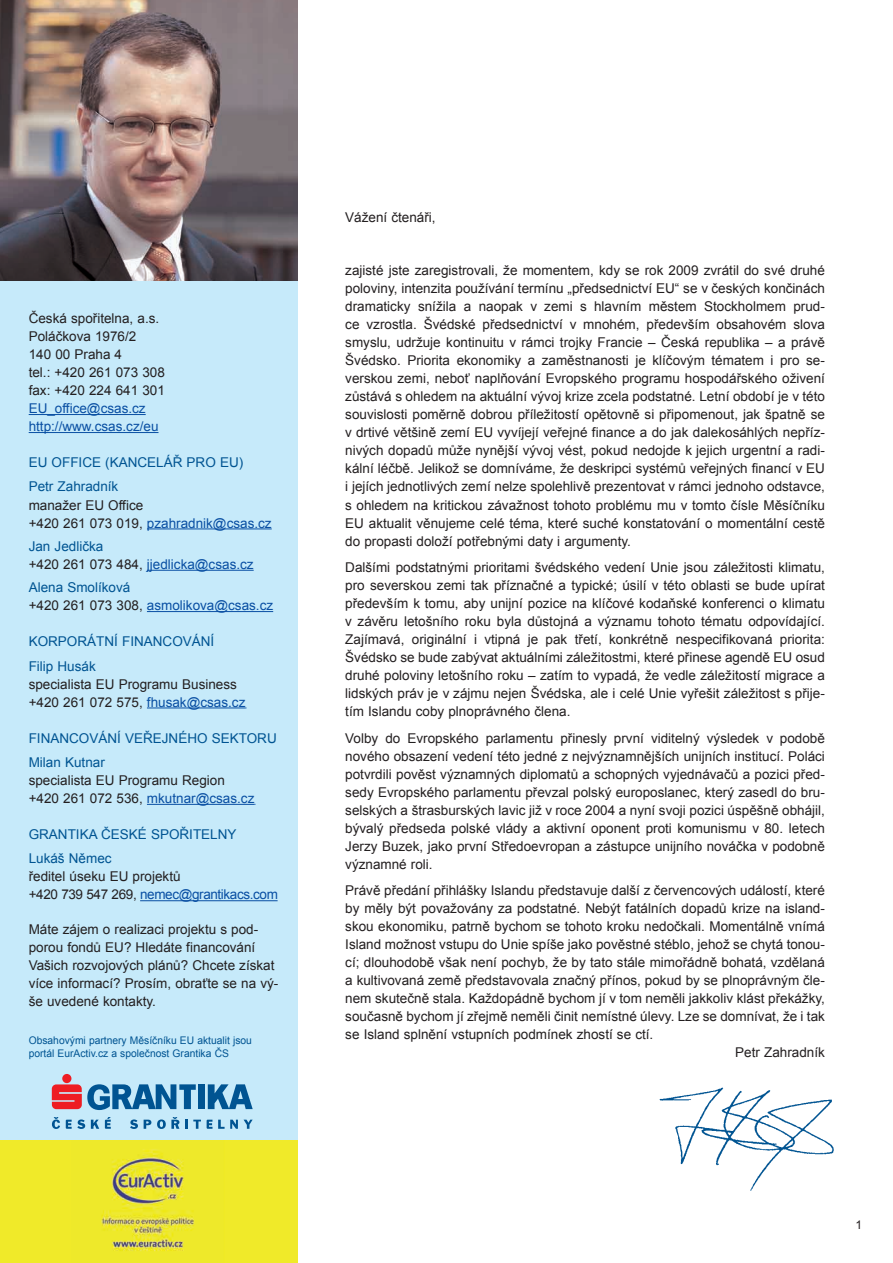
<style>
.page{position:relative;width:893px;height:1263px;background:#fff}
.page>*{position:absolute;margin:0;border:0;box-sizing:border-box;transform-origin:0 0}
.t1{font:13.5px/18px "Arial";color:#231f20}
.t2{font:13.5px/24.5px "Arial";color:#005492}
.t3{font:13.5px/18px "Arial";color:#094fa3}
.t4{font:13.5px/18px "Arial";letter-spacing:-.03em;color:#231f20}
.t5{font:12px "Arial";color:#231f20}
.t6{font:10.5px/13.5px "Arial";color:#005492}
.s1{color:#094fa3}
.s2{color:#005492}
.s3{color:#231f20}
</style>
<div class="page">
<div style="left:0;top:0;width:298px;height:1263px;background:#c6eafa"></div>
<hr style="left:29px;top:414px;width:117px;height:1px;background:#094fa3">
<hr style="left:29px;top:432px;width:129px;height:1px;background:#094fa3">
<hr style="left:147px;top:528px;width:125px;height:1px;background:#094fa3">
<hr style="left:147px;top:570px;width:107px;height:1px;background:#094fa3">
<hr style="left:147px;top:611px;width:126px;height:1px;background:#094fa3">
<hr style="left:147px;top:707px;width:98px;height:1px;background:#094fa3">
<hr style="left:147px;top:804px;width:107px;height:1px;background:#094fa3">
<hr style="left:140px;top:900px;width:138px;height:1px;background:#094fa3">
<img style="left:659px;top:1087px;width:175px;height:104px">
<img style="left:0;top:0;width:298px;height:281px">
<div style="left:0;top:1141px;width:298px;height:122px;background:#f0ea29"></div>
<img style="left:101px;top:1149px;width:94px;height:103px">
<svg style="left:105px;top:1117px;width:6px;height:12px"></svg>
<svg style="left:207px;top:1120px;width:5px;height:9px"></svg>
<svg style="left:52px;top:1117px;width:8px;height:12px"></svg>
<svg style="left:66px;top:1119px;width:19px;height:10px"></svg>
<svg style="left:91px;top:1120px;width:8px;height:9px"></svg>
<svg style="left:130px;top:1119px;width:8px;height:10px"></svg>
<svg style="left:144px;top:1120px;width:7px;height:9px"></svg>
<svg style="left:157px;top:1117px;width:22px;height:12px"></svg>
<svg style="left:185px;top:1120px;width:16px;height:9px"></svg>
<svg style="left:218px;top:1120px;width:20px;height:9px"></svg>
<svg style="left:244px;top:1120px;width:9px;height:9px"></svg>
<div style="left:198px;top:1084px;width:7px;height:25px;background:#005492"></div>
<svg style="left:52px;top:1074px;width:144px;height:36px"></svg>
<svg style="left:208px;top:1084px;width:45px;height:25px"></svg>
<p class="t1" style="left:29px;top:309px;width:138px">Česká spořitelna, a.s.<br>Poláčkova 1976/2<br>140 00 Praha 4<br>tel.: +420 261 073 308 fax: +420 224 641 301</p>
<p class="t3" style="left:29px;top:399px;width:131px">EU_office@csas.cz http://www.csas.cz/eu</p>
<p class="t2" style="left:29px;top:450px;width:216px">EU OFFICE (KANCELÁŘ PRO EU)<br>Petr Zahradník</p>
<p class="t1" style="left:29px;top:496px;width:244px">manažer EU Office<br>+420 261 073 019, <span class="s1">pzahradnik@csas.cz</span></p>
<p class="t3" style="left:29px;top:537px;width:226px"><span class="s2">Jan Jedlička<br></span><span class="s3">+420 261 073 484,</span> jjedlicka@csas.cz</p>
<p class="t3" style="left:29px;top:578px;width:246px"><span class="s2">Alena Smolíková<br></span><span class="s3">+420 261 073 308,</span> asmolikova@csas.cz</p>
<p class="t2" style="left:29px;top:629px;width:187px">KORPORÁTNÍ FINANCOVÁNÍ<br>Filip Husák</p>
<p class="t1" style="left:29px;top:675px;width:218px">specialista EU Programu Business +420 261 072 575, <span class="s1">fhusak@csas.cz</span></p>
<p class="t2" style="left:29px;top:726px;width:250px">FINANCOVÁNÍ VEŘEJNÉHO SEKTORU<br>Milan Kutnar</p>
<p class="t1" style="left:29px;top:771px;width:227px">specialista EU Programu Region +420 261 072 536, <span class="s1">mkutnar@csas.cz</span></p>
<p class="t2" style="left:29px;top:822px;width:209px">GRANTIKA ČESKÉ SPOŘITELNY<br>Lukáš Němec</p>
<p class="t4" style="left:29px;top:868px;width:251px">ředitel úseku EU projektů<br>+420 739 547 269, <span class="s1">nemec@grantikacs.com</span></p>
<p class="t1" style="left:29px;top:921px;width:251px">Máte zájem o realizaci projektu s pod&shy;porou fondů EU? Hledáte financování Vašich rozvojových plánů? Chcete získat více informací? Prosím, obraťte se na vý&shy;še uvedené kontakty.</p>
<p class="t6" style="left:29px;top:1033px;width:225px">Obsahovými partnery Měsíčníku EU aktualit jsou portál EurActiv.cz a společnost Grantika ČS</p>
<p class="t1" style="left:345px;top:209px;width:92px">Vážení čtenáři,</p>
<p class="t1" style="left:345px;top:262px;width:481px;text-align:justify">zajisté jste zaregistrovali, že momentem, kdy se rok 2009 zvrátil do své druhé poloviny, intenzita používání termínu „předsednictví EU“ se v českých končinách dramaticky snížila a naopak v zemi s hlavním městem Stockholmem prud&shy;ce vzrostla. Švédské předsednictví v mnohém, především obsahovém slova smyslu, udržuje kontinuitu v rámci trojky Francie – Česká republika – a právě Švédsko. Priorita ekonomiky a zaměstnanosti je klíčovým tématem i pro se&shy;verskou zemi, neboť naplňování Evropského programu hospodářského oživení zůstává s ohledem na aktuální vývoj krize zcela podstatné. Letní období je v této souvislosti poměrně dobrou příležitostí opětovně si připomenout, jak špatně se v drtivé většině zemí EU vyvíjejí veřejné finance a do jak dalekosáhlých nepříz&shy;nivých dopadů může nynější vývoj vést, pokud nedojde k jejich urgentní a radi&shy;kální léčbě. Jelikož se domníváme, že deskripci systémů veřejných financí v EU i jejích jednotlivých zemí nelze spolehlivě prezentovat v rámci jednoho odstavce, s ohledem na kritickou závažnost tohoto problému mu v tomto čísle Měsíčníku EU aktualit věnujeme celé téma, které suché konstatování o momentální cestě do propasti doloží potřebnými daty i argumenty.</p>
<p class="t1" style="left:345px;top:558px;width:481px;text-align:justify">Dalšími podstatnými prioritami švédského vedení Unie jsou záležitosti klimatu, pro severskou zemi tak příznačné a typické; úsilí v této oblasti se bude upírat především k tomu, aby unijní pozice na klíčové kodaňské konferenci o klimatu v závěru letošního roku byla důstojná a významu tohoto tématu odpovídající.<br>Zajímavá, originální i vtipná je pak třetí, konkrétně nespecifikovaná priorita:<br>Švédsko se bude zabývat aktuálními záležitostmi, které přinese agendě EU osud druhé poloviny letošního roku – zatím to vypadá, že vedle záležitostí migrace a lidských práv je v zájmu nejen Švédska, ale i celé Unie vyřešit záležitost s přije&shy;tím Islandu coby plnoprávného člena.</p>
<p class="t1" style="left:345px;top:729px;width:481px;text-align:justify">Volby do Evropského parlamentu přinesly první viditelný výsledek v podobě nového obsazení vedení této jedné z nejvýznamnějších unijních institucí. Poláci potvrdili pověst významných diplomatů a schopných vyjednávačů a pozici před&shy;sedy Evropského parlamentu převzal polský europoslanec, který zasedl do bru&shy;selských a štrasburských lavic již v roce 2004 a nyní svoji pozici úspěšně obhájil, bývalý předseda polské vlády a aktivní oponent proti komunismu v 80. letech Jerzy Buzek, jako první Středoevropan a zástupce unijního nováčka v podobně významné roli.</p>
<p class="t1" style="left:345px;top:881px;width:481px">Právě předání přihlášky Islandu představuje další z červencových událostí, které</p>
<p class="t1" style="left:345px;top:899px;width:481px">by měly být považovány za podstatné. Nebýt fatálních dopadů krize na island-</p>
<p class="t1" style="left:345px;top:917px;width:481px">skou ekonomiku, patrně bychom se tohoto kroku nedočkali. Momentálně vnímá</p>
<p class="t1" style="left:345px;top:935px;width:481px">Island možnost vstupu do Unie spíše jako pověstné stéblo, jehož se chytá tonou-</p>
<p class="t1" style="left:345px;top:953px;width:481px">cí; dlouhodobě však není pochyb, že by tato stále mimořádně bohatá, vzdělaná</p>
<p class="t1" style="left:345px;top:971px;width:481px">a kultivovaná země představovala značný přínos, pokud by se plnoprávným čle-</p>
<p class="t1" style="left:345px;top:989px;width:481px">nem skutečně stala. Každopádně bychom jí v tom neměli jakkoliv klást překážky,</p>
<p class="t1" style="left:345px;top:1007px;width:481px">současně bychom jí zřejmě neměli činit nemístné úlevy. Lze se domnívat, že i tak</p>
<p class="t1" style="left:345px;top:1025px;width:310px">se Island splnění vstupních podmínek zhostí se ctí.</p>
<p class="t1" style="left:735px;top:1043px;width:91px">Petr Zahradník</p>
<p class="t5" style="left:856px;top:1217px;width:8px">1</p>
</div>
